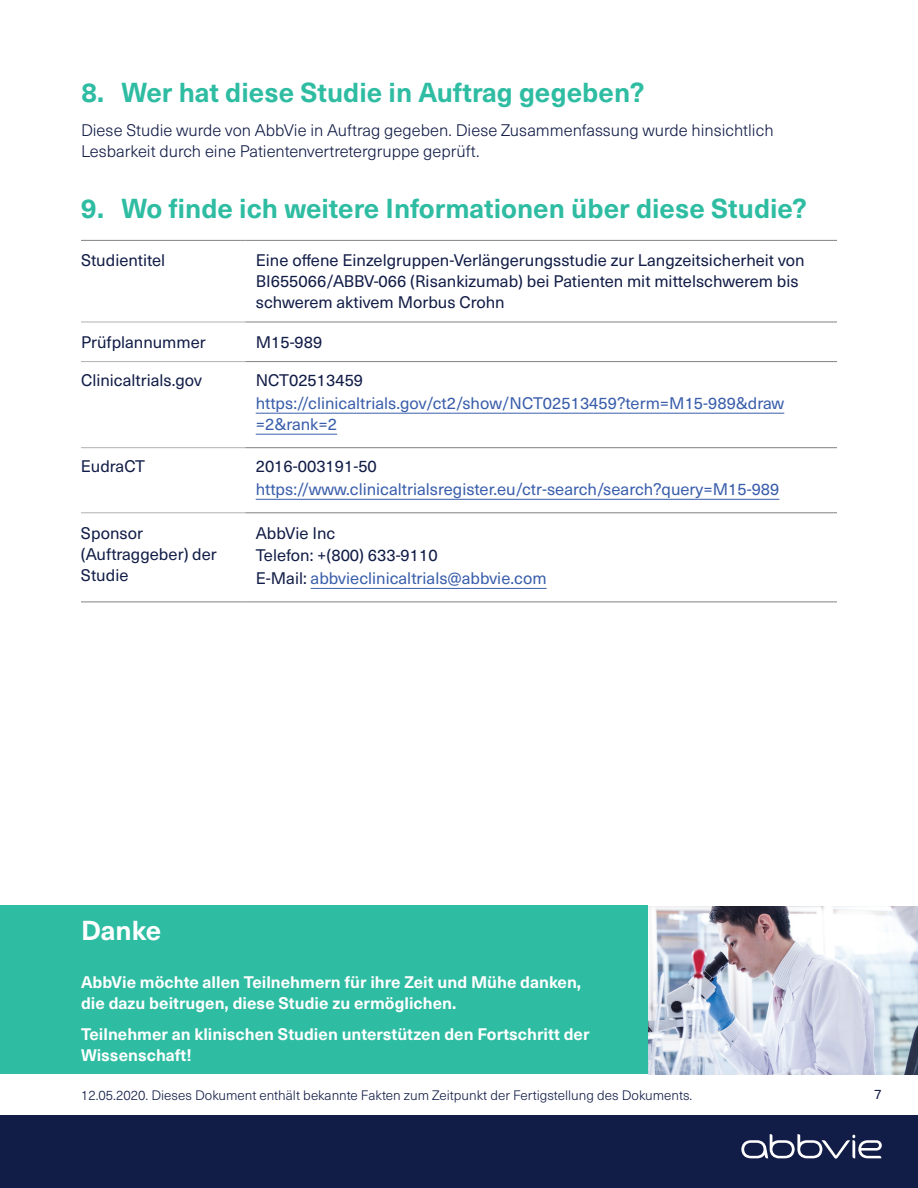
<style>
.page{position:relative;width:918px;height:1188px;background:#fff}
.page>*{position:absolute;margin:0;border:0;box-sizing:border-box;transform-origin:0 0}
.t1{font:700 27px "Neue Haas Unica Pro";color:#2ebca2}
.t2{font:700 27px "Neue Haas Unica Pro";color:#fff}
.t3{font:16.5px/21px "Neue Haas Unica Pro";color:#121d47}
.t4{font:700 16.5px/21px "Neue Haas Unica Pro";color:#fff}
.t5{font:16.5px/21px "Neue Haas Unica Pro";color:#3a5eab}
.t6{font:300 16.5px/21px "Neue Haas Unica Pro";color:#121d47}
.t7{font:300 13.5px "Neue Haas Unica Pro";color:#121d47}
.t8{font:13.5px "Neue Haas Unica Pro";color:#121d47}
.s1{color:#3a5eab}
</style>
<div class="page">
<img style="left:648px;top:906px;width:270px;height:168px">
<div style="left:0;top:1115px;width:918px;height:73px;background:#121d47"></div>
<div style="left:0;top:906px;width:648px;height:168px;background:#2ebca2"></div>
<hr style="left:245px;top:240px;width:592px;height:1px;background:#808285">
<hr style="left:245px;top:322px;width:592px;height:1px;background:#808285">
<hr style="left:245px;top:361px;width:592px;height:1px;background:#808285">
<hr style="left:245px;top:447px;width:592px;height:1px;background:#808285">
<hr style="left:245px;top:512px;width:592px;height:1px;background:#808285">
<hr style="left:245px;top:602px;width:592px;height:1px;background:#808285">
<hr style="left:81px;top:240px;width:164px;height:1px;background:#808285">
<hr style="left:81px;top:602px;width:164px;height:1px;background:#808285">
<hr style="left:81px;top:322px;width:164px;height:1px;background:#b0b1b5">
<hr style="left:81px;top:361px;width:164px;height:1px;background:#b0b1b5">
<hr style="left:81px;top:447px;width:164px;height:1px;background:#b0b1b5">
<hr style="left:81px;top:512px;width:164px;height:1px;background:#b0b1b5">
<hr style="left:256px;top:413px;width:528px;height:1px;background:#3a5eab">
<hr style="left:256px;top:434px;width:81px;height:1px;background:#3a5eab">
<hr style="left:256px;top:499px;width:523px;height:1px;background:#3a5eab">
<hr style="left:311px;top:588px;width:236px;height:1px;background:#3a5eab">
<svg style="left:741px;top:1134px;width:141px;height:25px"></svg>
<h1 class="t1" style="left:81px;top:76px;width:565px">8. Wer hat diese Studie in Auftrag gegeben?</h1>
<p class="t6" style="left:81px;top:120px;width:694px">Diese Studie wurde von AbbVie in Auftrag gegeben. Diese Zusammenfassung wurde hinsichtlich<br>Lesbarkeit durch eine Patientenvertretergruppe geprüft.</p>
<h1 class="t1" style="left:81px;top:192px;width:728px">9. Wo finde ich weitere Informationen über diese Studie?</h1>
<p class="t3" style="left:81px;top:250px;width:86px">Studientitel</p>
<p class="t3" style="left:256px;top:250px;width:550px">Eine offene Einzelgruppen-Verlängerungsstudie zur Langzeitsicherheit von<br>BI655066/ABBV-066 (Risankizumab) bei Patienten mit mittelschwerem bis schwerem aktivem Morbus Crohn</p>
<p class="t3" style="left:81px;top:332px;width:126px">Prüfplannummer</p>
<p class="t3" style="left:256px;top:332px;width:68px">M15-989</p>
<p class="t3" style="left:81px;top:370px;width:122px">Clinicaltrials.gov</p>
<p class="t3" style="left:256px;top:370px;width:109px">NCT02513459</p>
<p class="t5" style="left:256px;top:393px;width:530px">https://clinicaltrials.gov/ct2/show/NCT02513459?term=M15-989&amp;draw =2&amp;rank=2</p>
<p class="t3" style="left:81px;top:456px;width:66px">EudraCT</p>
<p class="t3" style="left:256px;top:456px;width:123px">2016-003191-50</p>
<p class="t5" style="left:256px;top:479px;width:525px">https://www.clinicaltrialsregister.eu/ctr-search/search?query=M15-989</p>
<p class="t3" style="left:81px;top:523px;width:137px">Sponsor (Auftraggeber) der<br>Studie</p>
<p class="t3" style="left:256px;top:522px;width:292px;line-height:22.5px">AbbVie Inc<br>Telefon: +(800) 633-9110<br>E-Mail: <span class="s1">abbvieclinicaltrials@abbvie.com</span></p>
<h1 class="t2" style="left:81px;top:914px;width:82px">Danke</h1>
<p class="t4" style="left:81px;top:972px;width:502px">AbbVie möchte allen Teilnehmern für ihre Zeit und Mühe danken, die dazu beitrugen, diese Studie zu ermöglichen.</p>
<p class="t4" style="left:81px;top:1024px;width:510px">Teilnehmer an klinischen Studien unterstützen den Fortschritt der<br>Wissenschaft!</p>
<p class="t7" style="left:81px;top:1087px;width:613px">12.05.2020. Dieses Dokument enthält bekannte Fakten zum Zeitpunkt der Fertigstellung des Dokuments.</p>
<p class="t8" style="left:874px;top:1086px;width:9px">7</p>
</div>
